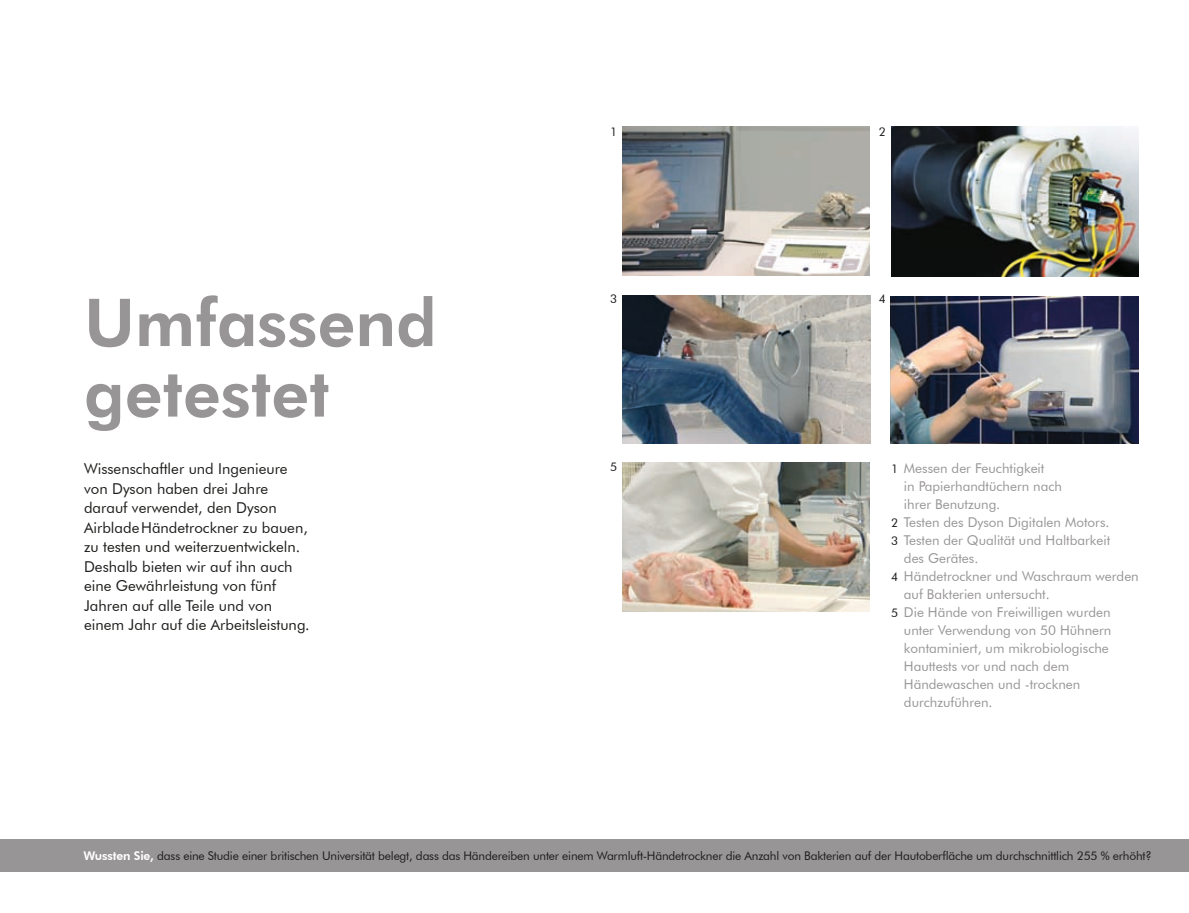
<style>
.page{position:relative;width:1189px;height:913px;background:#fff}
.page>*{position:absolute;margin:0;border:0;box-sizing:border-box;transform-origin:0 0}
.t1{font:800 66px/70.5px "Futura BT";color:#989597}
.t2{font:15px/19.5px "Futura BT";color:#1d1d1b}
.t3{font:13.5px "Futura BT";color:#989597}
.t4{font:12px "Futura BT";letter-spacing:-.015em;color:#1d1d1b}
.s1{font-size:12px;color:#1d1d1b}
.s2{font-weight:800;color:#fff}
</style>
<div class="page">
<div style="left:0;top:838px;width:1189px;height:33px;background:#989597"></div>
<img style="left:622px;top:462px;width:248px;height:149px">
<img style="left:622px;top:296px;width:248px;height:148px">
<img style="left:891px;top:296px;width:248px;height:148px">
<img style="left:622px;top:127px;width:248px;height:149px">
<img style="left:891px;top:127px;width:248px;height:149px">
<h1 class="t1" style="left:84px;top:286px;width:354px">Umfassend getestet</h1>
<p class="t4" style="left:610px;top:124px;width:9px">1</p>
<p class="t4" style="left:879px;top:124px;width:9px">2</p>
<p class="t4" style="left:610px;top:292px;width:9px">3</p>
<p class="t4" style="left:879px;top:292px;width:9px">4</p>
<p class="t4" style="left:610px;top:459px;width:9px">5</p>
<p class="t2" style="left:84px;top:459px;width:227px">Wissenschaftler und Ingenieure von Dyson haben drei Jahre darauf verwendet, den Dyson<br>AirbladeHändetrockner zu bauen, zu testen und weiterzuentwickeln.<br>Deshalb bieten wir auf ihn auch eine Gewährleistung von fünf<br>Jahren auf alle Teile und von einem Jahr auf die Arbeitsleistung.</p>
<p class="t3" style="left:891px;top:460px;width:155px"><span class="s1">1</span> Messen der Feuchtigkeit</p>
<p class="t3" style="left:904px;top:478px;width:160px">in Papierhandtüchern nach</p>
<p class="t3" style="left:904px;top:496px;width:98px">ihrer Benutzung.</p>
<p class="t3" style="left:891px;top:514px;width:220px"><span class="s1">2</span> Testen des Dyson Digitalen Motors.</p>
<p class="t3" style="left:891px;top:532px;width:221px"><span class="s1">3</span> Testen der Qualität und Haltbarkeit</p>
<p class="t3" style="left:904px;top:550px;width:76px">des Gerätes.</p>
<p class="t3" style="left:891px;top:568px;width:249px"><span class="s1">4</span> Händetrockner und Waschraum werden</p>
<p class="t3" style="left:904px;top:586px;width:147px">auf Bakterien untersucht.</p>
<p class="t3" style="left:891px;top:604px;width:221px"><span class="s1">5</span> Die Hände von Freiwilligen wurden</p>
<p class="t3" style="left:904px;top:622px;width:209px">unter Verwendung von 50 Hühnern</p>
<p class="t3" style="left:904px;top:640px;width:206px">kontaminiert, um mikrobiologische</p>
<p class="t3" style="left:904px;top:658px;width:167px">Hauttests vor und nach dem</p>
<p class="t3" style="left:904px;top:676px;width:178px">Händewaschen und -trocknen</p>
<p class="t3" style="left:904px;top:694px;width:90px">durchzuführen.</p>
<p class="t4" style="left:84px;top:847px;width:1069px"><span class="s2">Wussten Sie,</span> dass eine Studie einer britischen Universität belegt, dass das Händereiben unter einem Warmluft-Händetrockner die Anzahl von Bakterien auf der Hautoberfläche um durchschnittlich 255 % erhöht?</p>
</div>
